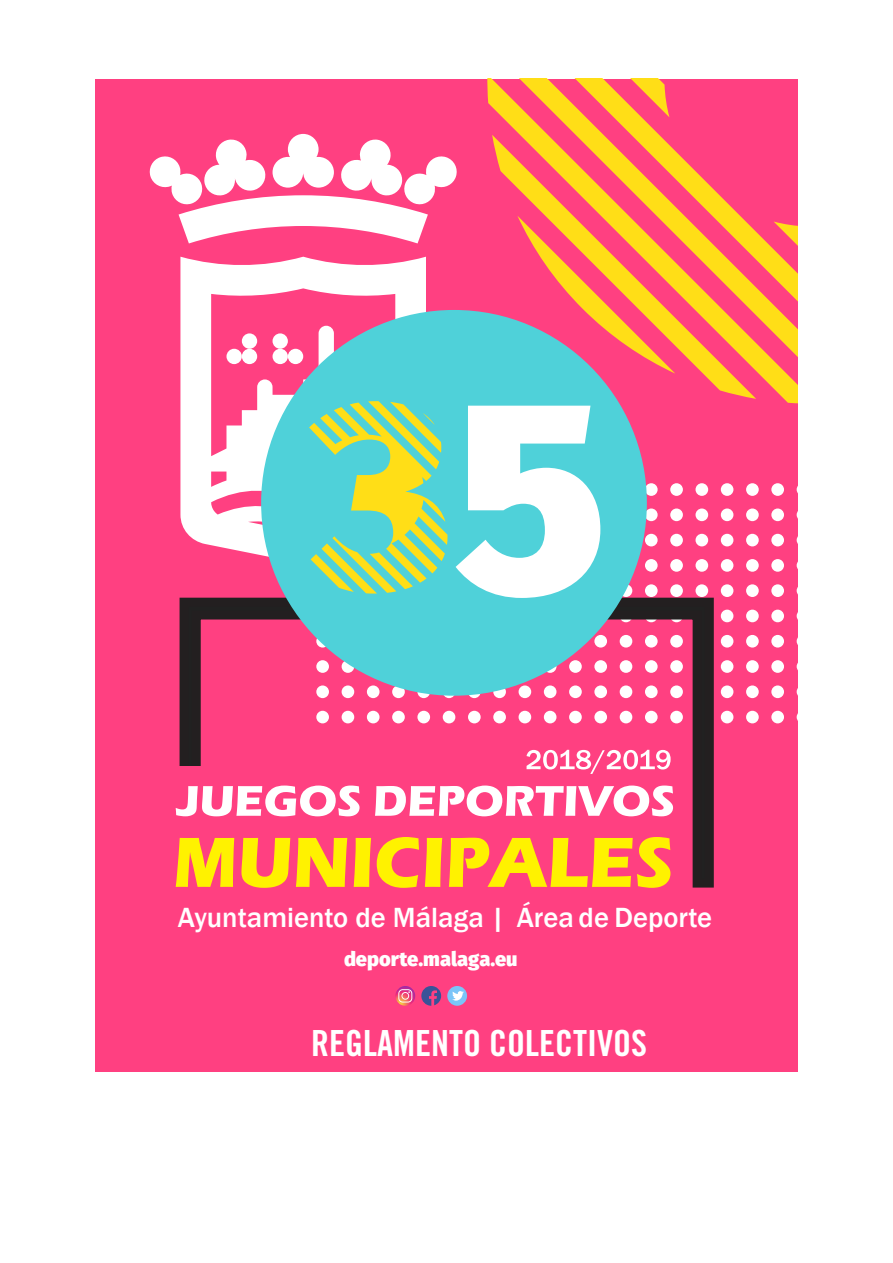
<style>
.page{position:relative;width:893px;height:1263px;background:#fff}
.page>*{position:absolute;margin:0;border:0;box-sizing:border-box;transform-origin:0 0}
.t1{font:36px "Trade Gothic LT Std Bd Cn 20";color:#fff}
.t2{font:500 28.5px "Franklin Gothic";color:#fff}
.t3{font:800 19.95px "Fira Sans";color:#fff}
</style>
<div class="page">
<div style="left:95px;top:79px;width:702px;height:992px;background:#ff4081"></div>
<div style="left:645px;top:483px;width:13px;height:13px;background:#fff;border-radius:50%"></div>
<div style="left:670px;top:483px;width:13px;height:13px;background:#fff;border-radius:50%"></div>
<div style="left:695px;top:483px;width:13px;height:13px;background:#fff;border-radius:50%"></div>
<div style="left:721px;top:483px;width:12px;height:13px;background:#fff;border-radius:50%"></div>
<div style="left:746px;top:483px;width:13px;height:13px;background:#fff;border-radius:50%"></div>
<div style="left:771px;top:483px;width:13px;height:13px;background:#fff;border-radius:50%"></div>
<div style="left:645px;top:508px;width:13px;height:13px;background:#fff;border-radius:50%"></div>
<div style="left:670px;top:508px;width:13px;height:13px;background:#fff;border-radius:50%"></div>
<div style="left:695px;top:508px;width:13px;height:13px;background:#fff;border-radius:50%"></div>
<div style="left:721px;top:508px;width:12px;height:13px;background:#fff;border-radius:50%"></div>
<div style="left:746px;top:508px;width:13px;height:13px;background:#fff;border-radius:50%"></div>
<div style="left:771px;top:508px;width:13px;height:13px;background:#fff;border-radius:50%"></div>
<div style="left:645px;top:534px;width:13px;height:12px;background:#fff;border-radius:50%"></div>
<div style="left:670px;top:534px;width:13px;height:12px;background:#fff;border-radius:50%"></div>
<div style="left:695px;top:534px;width:13px;height:12px;background:#fff;border-radius:50%"></div>
<div style="left:721px;top:534px;width:12px;height:12px;background:#fff;border-radius:50%"></div>
<div style="left:746px;top:534px;width:13px;height:12px;background:#fff;border-radius:50%"></div>
<div style="left:771px;top:534px;width:13px;height:12px;background:#fff;border-radius:50%"></div>
<div style="left:645px;top:559px;width:13px;height:13px;background:#fff;border-radius:50%"></div>
<div style="left:670px;top:559px;width:13px;height:13px;background:#fff;border-radius:50%"></div>
<div style="left:695px;top:559px;width:13px;height:13px;background:#fff;border-radius:50%"></div>
<div style="left:721px;top:559px;width:12px;height:13px;background:#fff;border-radius:50%"></div>
<div style="left:746px;top:559px;width:13px;height:13px;background:#fff;border-radius:50%"></div>
<div style="left:771px;top:559px;width:13px;height:13px;background:#fff;border-radius:50%"></div>
<div style="left:620px;top:584px;width:12px;height:13px;background:#fff;border-radius:50%"></div>
<div style="left:645px;top:584px;width:13px;height:13px;background:#fff;border-radius:50%"></div>
<div style="left:670px;top:584px;width:13px;height:13px;background:#fff;border-radius:50%"></div>
<div style="left:695px;top:584px;width:13px;height:13px;background:#fff;border-radius:50%"></div>
<div style="left:721px;top:584px;width:12px;height:13px;background:#fff;border-radius:50%"></div>
<div style="left:746px;top:584px;width:13px;height:13px;background:#fff;border-radius:50%"></div>
<div style="left:771px;top:584px;width:13px;height:13px;background:#fff;border-radius:50%"></div>
<div style="left:721px;top:610px;width:12px;height:12px;background:#fff;border-radius:50%"></div>
<div style="left:746px;top:610px;width:13px;height:12px;background:#fff;border-radius:50%"></div>
<div style="left:771px;top:610px;width:13px;height:12px;background:#fff;border-radius:50%"></div>
<div style="left:721px;top:635px;width:12px;height:12px;background:#fff;border-radius:50%"></div>
<div style="left:746px;top:635px;width:13px;height:12px;background:#fff;border-radius:50%"></div>
<div style="left:771px;top:635px;width:13px;height:12px;background:#fff;border-radius:50%"></div>
<div style="left:721px;top:660px;width:12px;height:13px;background:#fff;border-radius:50%"></div>
<div style="left:746px;top:660px;width:13px;height:13px;background:#fff;border-radius:50%"></div>
<div style="left:771px;top:660px;width:13px;height:13px;background:#fff;border-radius:50%"></div>
<div style="left:721px;top:685px;width:12px;height:13px;background:#fff;border-radius:50%"></div>
<div style="left:746px;top:685px;width:13px;height:13px;background:#fff;border-radius:50%"></div>
<div style="left:771px;top:685px;width:13px;height:13px;background:#fff;border-radius:50%"></div>
<div style="left:721px;top:711px;width:12px;height:12px;background:#fff;border-radius:50%"></div>
<div style="left:746px;top:711px;width:13px;height:12px;background:#fff;border-radius:50%"></div>
<div style="left:771px;top:711px;width:13px;height:12px;background:#fff;border-radius:50%"></div>
<svg style="left:149px;top:134px;width:308px;height:109px"></svg>
<svg style="left:180px;top:257px;width:246px;height:307px;fill:#fff"></svg>
<svg style="left:487px;top:79px;width:310px;height:325px"></svg>
<svg style="left:492px;top:135px;width:264px;height:264px"></svg>
<svg style="left:517px;top:216px;width:158px;height:158px"></svg>
<svg style="left:179px;top:593px;width:535px;height:295px"></svg>
<svg style="left:421px;top:986px;width:20px;height:20px"></svg>
<svg style="left:395px;top:986px;width:20px;height:20px"></svg>
<svg style="left:398px;top:989px;width:14px;height:13px"></svg>
<div style="left:447px;top:986px;width:20px;height:20px;background:#7bc5f8;border-radius:50%"></div>
<svg style="left:452px;top:991px;width:12px;height:10px"></svg>
<div style="left:261px;top:310px;width:386px;height:386px;background:#4fd1d9;border-radius:50%"></div>
<div style="left:145px;top:767px;width:133px;height:134px;background:#ff4081"></div>
<svg style="left:176px;top:785px;width:184px;height:31px"></svg>
<svg style="left:375px;top:785px;width:298px;height:31px"></svg>
<svg style="left:176px;top:838px;width:58px;height:49px"></svg>
<svg style="left:241px;top:838px;width:49px;height:50px"></svg>
<svg style="left:296px;top:838px;width:51px;height:49px"></svg>
<svg style="left:354px;top:838px;width:17px;height:49px"></svg>
<svg style="left:377px;top:837px;width:42px;height:51px"></svg>
<svg style="left:425px;top:838px;width:17px;height:49px"></svg>
<svg style="left:449px;top:837px;width:221px;height:51px"></svg>
<svg style="left:309px;top:401px;width:138px;height:193px"></svg>
<svg style="left:456px;top:406px;width:144px;height:192px"></svg>
<svg style="left:527px;top:750px;width:144px;height:24px"></svg>
<p class="t2" style="left:178px;top:900px;width:536px">Ayuntamiento de Málaga | Área de Deporte</p>
<p class="t3" style="left:344px;top:945px;width:175px">deporte.malaga.eu</p>
<p class="t1" style="left:311px;top:1021px;width:337px">REGLAMENTO COLECTIVOS</p>
</div>
